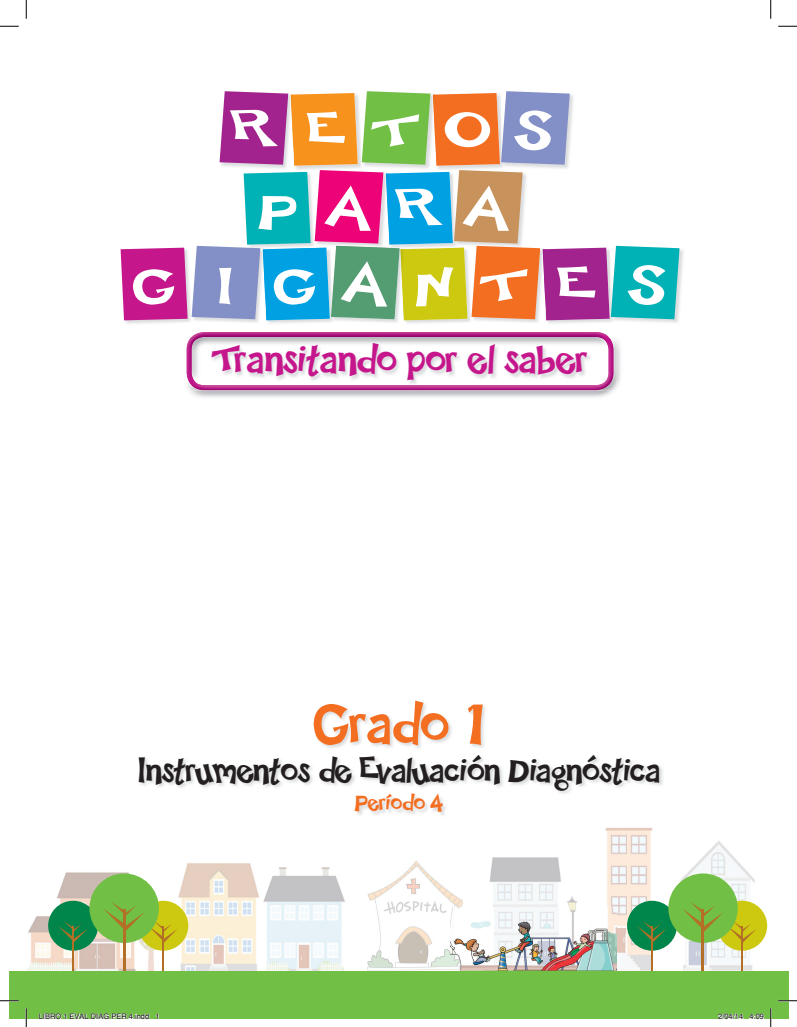
<style>
.page{position:relative;width:797px;height:1027px;background:#fff}
.page>*{position:absolute;margin:0;border:0;box-sizing:border-box;transform-origin:0 0}
.t1{font:62.5px "Happy Sans";letter-spacing:-.005em;color:#f36e21}
.t2{font:43.75px "Happy Sans";letter-spacing:-.005em;color:#c5168c}
.t3{font:37.5px "Happy Sans";letter-spacing:-.005em;color:#231f20}
.t4{font:25px "Happy Sans";letter-spacing:-.005em;color:#f36e21}
.t5{font:7.5px "Helvetica";color:#000}
</style>
<div class="page">
<img style="left:140px;top:702px;width:523px;height:114px">
<img style="left:489px;top:827px;width:279px;height:107px">
<img style="left:616px;top:934px;width:150px;height:37px">
<img style="left:27px;top:863px;width:318px;height:108px">
<div style="left:9px;top:971px;width:779px;height:47px;background:#71bf44"></div>
<div style="left:717px;top:901px;width:50px;height:50px;background:#ccc910;border-radius:50%"></div>
<hr style="left:741px;top:926px;width:2px;height:44px;background:#b36f26">
<div style="left:627px;top:901px;width:50px;height:50px;background:#00854a;border-radius:50%"></div>
<hr style="left:651px;top:926px;width:1px;height:44px;background:#b36f26">
<svg style="left:637px;top:921px;width:29px;height:22px"></svg>
<div style="left:668px;top:873px;width:69px;height:70px;background:#71bf44;border-radius:50%"></div>
<hr style="left:702px;top:909px;width:2px;height:61px;background:#b36f26">
<svg style="left:682px;top:902px;width:74px;height:41px"></svg>
<div style="left:138px;top:901px;width:50px;height:50px;background:#ccc910;border-radius:50%"></div>
<hr style="left:162px;top:926px;width:2px;height:44px;background:#b36f26">
<div style="left:48px;top:901px;width:50px;height:50px;background:#00854a;border-radius:50%"></div>
<hr style="left:72px;top:926px;width:2px;height:44px;background:#b36f26">
<svg style="left:58px;top:921px;width:29px;height:22px"></svg>
<div style="left:89px;top:873px;width:70px;height:70px;background:#71bf44;border-radius:50%"></div>
<hr style="left:123px;top:909px;width:2px;height:61px;background:#b36f26">
<svg style="left:103px;top:902px;width:75px;height:41px"></svg>
<img style="left:679px;top:248px;width:5px;height:60px">
<svg style="left:121px;top:91px;width:558px;height:233px"></svg>
<img style="left:189px;top:341px;width:432px;height:56px">
<img style="left:187px;top:332px;width:426px;height:58px">
<img style="left:211px;top:343px;width:381px;height:43px">
<img style="left:367px;top:861px;width:96px;height:110px">
<img style="left:463px;top:908px;width:153px;height:63px">
<img style="left:451px;top:908px;width:12px;height:63px">
<svg style="left:0;top:25px;width:19px;height:2px"></svg>
<svg style="left:778px;top:25px;width:19px;height:2px"></svg>
<svg style="left:0;top:1000px;width:19px;height:1px"></svg>
<svg style="left:778px;top:1000px;width:19px;height:1px"></svg>
<svg style="left:25px;top:0;width:2px;height:19px"></svg>
<svg style="left:25px;top:1008px;width:2px;height:19px"></svg>
<svg style="left:770px;top:0;width:1px;height:19px"></svg>
<svg style="left:770px;top:1008px;width:1px;height:19px"></svg>
<svg style="left:39px;top:1013px;width:110px;height:6px"></svg>
<svg style="left:156px;top:1014px;width:3px;height:5px"></svg>
<svg style="left:718px;top:1014px;width:25px;height:5px"></svg>
<svg style="left:749px;top:1014px;width:15px;height:5px"></svg>
<p class="t2" style="left:212px;top:334px;width:377px">Transitando por el saber</p>
<h1 class="t1" style="left:313px;top:687px;width:173px">Grado 1</h1>
<p class="t3" style="left:137px;top:748px;width:525px">Instrumentos de Evaluación Diagnóstica</p>
<p class="t4" style="left:355px;top:788px;width:90px">Período 4</p>
<p class="t5" style="left:39px;top:1011px;width:122px">LIBRO 1 EVAL DIAG PER 4.indd 1</p>
<p class="t5" style="left:718px;top:1011px;width:47px">2/04/14 4:09</p>
</div>
